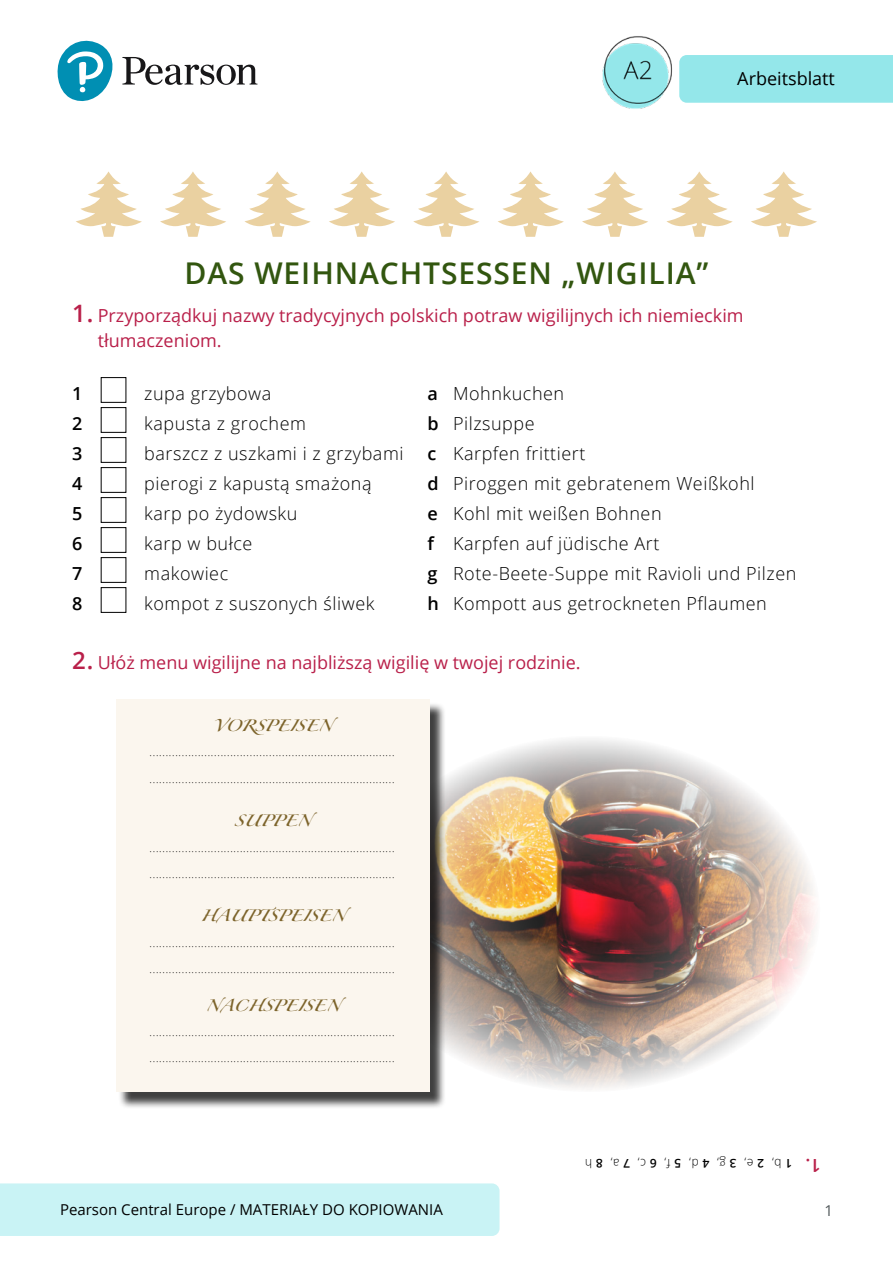
<style>
.page{position:relative;width:893px;height:1263px;background:#fff}
.page>*{position:absolute;margin:0;border:0;box-sizing:border-box;transform-origin:0 0}
.t1{font:85.5px "Holiday Pi";letter-spacing:.2em;color:#ead1a1}
.t2{font:600 30px "Open Sans";letter-spacing:.03em;color:#32560f}
.t3{font:26.25px "Zapfino Forte LT Pro";color:#7d642b}
.t4{font:300 18px/30px "Open Sans";letter-spacing:.03em;color:#000}
.t5{font:18px/25.2px "Open Sans";color:#b9204a}
.t6{font:18px "Open Sans";color:#000}
.t7{font:600 18px "Open Sans";color:#000}
.t8{font:600 18px "Open Sans";color:#b9204a}
.t9{font:15px "Open Sans";color:#000}
.t10{font:15px "Open Sans";color:#505759}
.t11{font:300 12px "Open Sans";color:#000}
.t12{font:600 12px "Open Sans";color:#000}
.t13{font:300 10.5px "Open Sans";color:#000}
.s1{font-weight:600;font-size:24px}
.s2{font-weight:600}
.s3{font-weight:300}
</style>
<div class="page">
<svg style="left:57px;top:40px;width:56px;height:61px"></svg>
<svg style="left:122px;top:57px;width:136px;height:28px"></svg>
<img style="left:602px;top:36px;width:70px;height:73px">
<div style="left:679px;top:55px;width:214px;height:48px;background:#94e7ea"></div>
<div style="left:0;top:1183px;width:500px;height:53px;background:#c9f3f5"></div>
<div style="left:101px;top:377px;width:25px;height:26px;border:1px solid #000"></div>
<div style="left:101px;top:407px;width:25px;height:26px;border:1px solid #000"></div>
<div style="left:101px;top:437px;width:25px;height:26px;border:1px solid #000"></div>
<div style="left:101px;top:467px;width:25px;height:26px;border:1px solid #000"></div>
<div style="left:101px;top:497px;width:25px;height:26px;border:1px solid #000"></div>
<div style="left:101px;top:527px;width:25px;height:26px;border:1px solid #000"></div>
<div style="left:101px;top:557px;width:25px;height:26px;border:1px solid #000"></div>
<div style="left:101px;top:587px;width:25px;height:26px;border:1px solid #000"></div>
<img style="left:446px;top:739px;width:369px;height:351px">
<div style="left:118px;top:702px;width:328px;height:406px;background:#000;opacity:.75"></div>
<div style="left:116px;top:700px;width:314px;height:392px;background:#fbf6ee"></div>
<h3 class="t6" style="left:737px;top:66px;width:99px">Arbeitsblatt</h3>
<h1 class="t1" style="left:75px;top:155px;width:744px">iiiiiiiii</h1>
<h2 class="t2" style="left:185px;top:253px;width:525px">DAS WEIHNACHTSESSEN „WIGILIA”</h2>
<h3 class="t5" style="left:98px;top:302px;width:647px;text-indent:-26px"><span class="s1">1.</span> Przyporządkuj nazwy tradycyjnych polskich potraw wigilijnych ich niemieckim tłumaczeniom.</h3>
<h3 class="t7" style="left:72px;top:381px;width:12px">1</h3>
<h3 class="t4" style="left:144px;top:378px;width:129px">zupa grzybowa</h3>
<h3 class="t7" style="left:72px;top:411px;width:12px">2</h3>
<h3 class="t4" style="left:144px;top:408px;width:163px">kapusta z grochem</h3>
<h3 class="t7" style="left:72px;top:441px;width:12px">3</h3>
<h3 class="t4" style="left:144px;top:438px;width:261px">barszcz z uszkami i z grzybami</h3>
<h3 class="t7" style="left:72px;top:471px;width:12px">4</h3>
<h3 class="t4" style="left:144px;top:468px;width:229px">pierogi z kapustą smażoną</h3>
<h3 class="t7" style="left:72px;top:501px;width:12px">5</h3>
<h3 class="t4" style="left:144px;top:498px;width:155px">karp po żydowsku</h3>
<h3 class="t7" style="left:72px;top:531px;width:12px">6</h3>
<h3 class="t4" style="left:144px;top:528px;width:110px">karp w bułce</h3>
<h3 class="t7" style="left:72px;top:561px;width:12px">7</h3>
<h3 class="t4" style="left:144px;top:558px;width:85px">makowiec</h3>
<h3 class="t7" style="left:72px;top:591px;width:12px">8</h3>
<h3 class="t4" style="left:144px;top:588px;width:232px">kompot z suszonych śliwek</h3>
<h3 class="t5" style="left:72px;top:649px;width:510px"><span class="s1">2.</span> Ułóż menu wigilijne na najbliższą wigilię w twojej rodzinie.</h3>
<h3 class="t4" style="left:428px;top:378px;width:370px"><span class="s2">a</span> Mohnkuchen<br><span class="s2">b</span> Pilzsuppe<br><span class="s2">c</span> Karpfen frittiert<br><span class="s2">d</span> Piroggen mit gebratenem Weißkohl<br><span class="s2">e</span> Kohl mit weißen Bohnen<br><span class="s2">f</span> Karpfen auf jüdische Art<br><span class="s2">g</span> Rote-Beete-Suppe mit Ravioli und Pilzen <span class="s2">h</span> Kompott aus getrockneten Pflaumen</h3>
<h3 class="t3" style="left:214px;top:707px;width:120px">VORSPEISEN</h3>
<p class="t13" style="left:150px;top:745px;width:247px">............................................................................</p>
<p class="t13" style="left:150px;top:772px;width:247px">............................................................................</p>
<h3 class="t3" style="left:235px;top:802px;width:78px">SUPPEN</h3>
<p class="t13" style="left:150px;top:840px;width:247px">............................................................................</p>
<p class="t13" style="left:150px;top:867px;width:247px">............................................................................</p>
<h3 class="t3" style="left:200px;top:897px;width:146px">HAUPTSPEISEN</h3>
<p class="t13" style="left:150px;top:935px;width:247px">............................................................................</p>
<p class="t13" style="left:150px;top:962px;width:247px">............................................................................</p>
<h3 class="t3" style="left:206px;top:986px;width:136px">NACHSPEISEN</h3>
<p class="t13" style="left:150px;top:1025px;width:247px">............................................................................</p>
<p class="t13" style="left:150px;top:1051px;width:247px">............................................................................</p>
<p class="t12" style="left:603px;top:1172px;width:19px;rotate:-180deg">8 <span class="s3">h</span></p>
<p class="t11" style="left:630px;top:1172px;width:21px;rotate:-180deg"><span class="s2">7</span>a,</p>
<p class="t11" style="left:657px;top:1172px;width:21px;rotate:-180deg"><span class="s2">6</span>c,</p>
<p class="t11" style="left:681px;top:1172px;width:19px;rotate:-180deg"><span class="s2">5</span>f,</p>
<p class="t11" style="left:709px;top:1172px;width:22px;rotate:-180deg"><span class="s2">4</span>d,</p>
<p class="t11" style="left:737px;top:1172px;width:21px;rotate:-180deg"><span class="s2">3</span>g,</p>
<p class="t11" style="left:764px;top:1172px;width:22px;rotate:-180deg"><span class="s2">2</span>e,</p>
<p class="t11" style="left:792px;top:1172px;width:22px;rotate:-180deg"><span class="s2">1</span> b,</p>
<h3 class="t8" style="left:821px;top:1178px;width:17px;rotate:-180deg">1.</h3>
<h3 class="t9" style="left:60px;top:1199px;width:384px">Pearson Central Europe / MATERIAŁY DO KOPIOWANIA</h3>
<h3 class="t10" style="left:824px;top:1200px;width:10px">1</h3>
</div>
